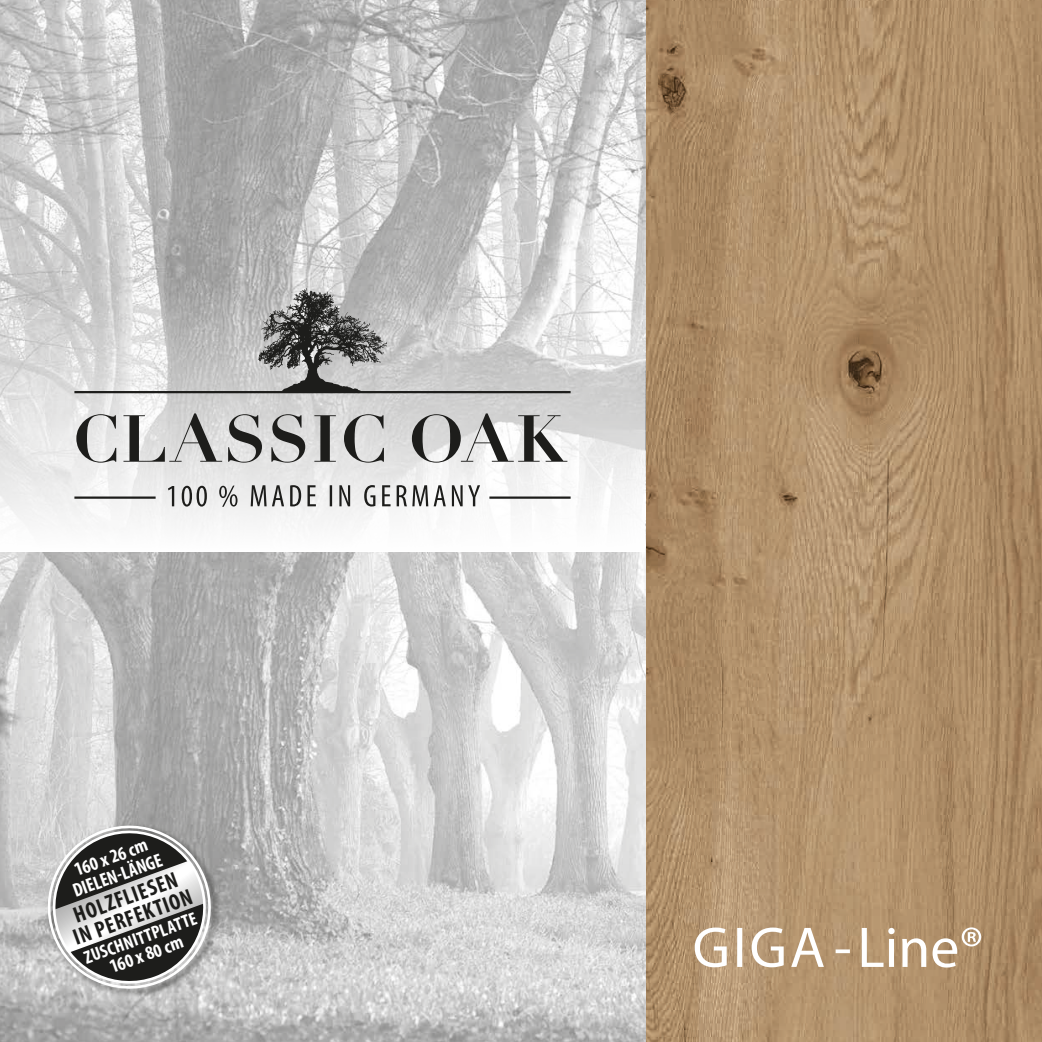
<style>
.page{position:relative;width:1042px;height:1042px;background:#fff}
.page>*{position:absolute;margin:0;border:0;box-sizing:border-box;transform-origin:0 0}
.t1{font:700 condensed 22.75px/21px "Myriad Pro";color:#1d1d1b;text-align:center}
.t2{font:700 condensed 19.25px/19.2px "Myriad Pro";color:#fff;text-align:center}
.t3{font:700 condensed 18.38px "Myriad Pro";color:#fff}
</style>
<div class="page">
<img style="left:645px;top:0;width:397px;height:1042px">
<svg style="left:835px;top:927px;width:146px;height:40px"></svg>
<svg style="left:694px;top:927px;width:130px;height:40px"></svg>
<img style="left:0;top:0;width:645px;height:1042px">
<svg style="left:0;top:288px;width:645px;height:264px"></svg>
<svg style="left:39px;top:816px;width:181px;height:181px;background:#949493"></svg>
<hr style="left:489px;top:496px;width:81px;height:3px;background:#1d1d1b">
<hr style="left:74px;top:496px;width:82px;height:3px;background:#1d1d1b">
<svg style="left:258px;top:288px;width:129px;height:103px;background:#878786"></svg>
<svg style="left:76px;top:413px;width:491px;height:50px;background:#b3b3b2"></svg>
<hr style="left:74px;top:391px;width:496px;height:2px;background:#1d1d1b">
<svg style="left:168px;top:485px;width:312px;height:22px"></svg>
<p class="t2" style="left:64px;top:864px;width:95px;rotate:-20deg">160 x 26 cm<br>DIELEN-LÄNGE</p>
<p class="t1" style="left:63px;top:909px;width:127px;rotate:-20deg">HOLZFLIESEN<br>IN PERFEKTION</p>
<p class="t3" style="left:81px;top:949px;width:120px;rotate:-20deg">ZUSCHNITTPLATTE</p>
<p class="t2" style="left:107px;top:958px;width:78px;rotate:-20deg">160 x 80 cm</p>
</div>
